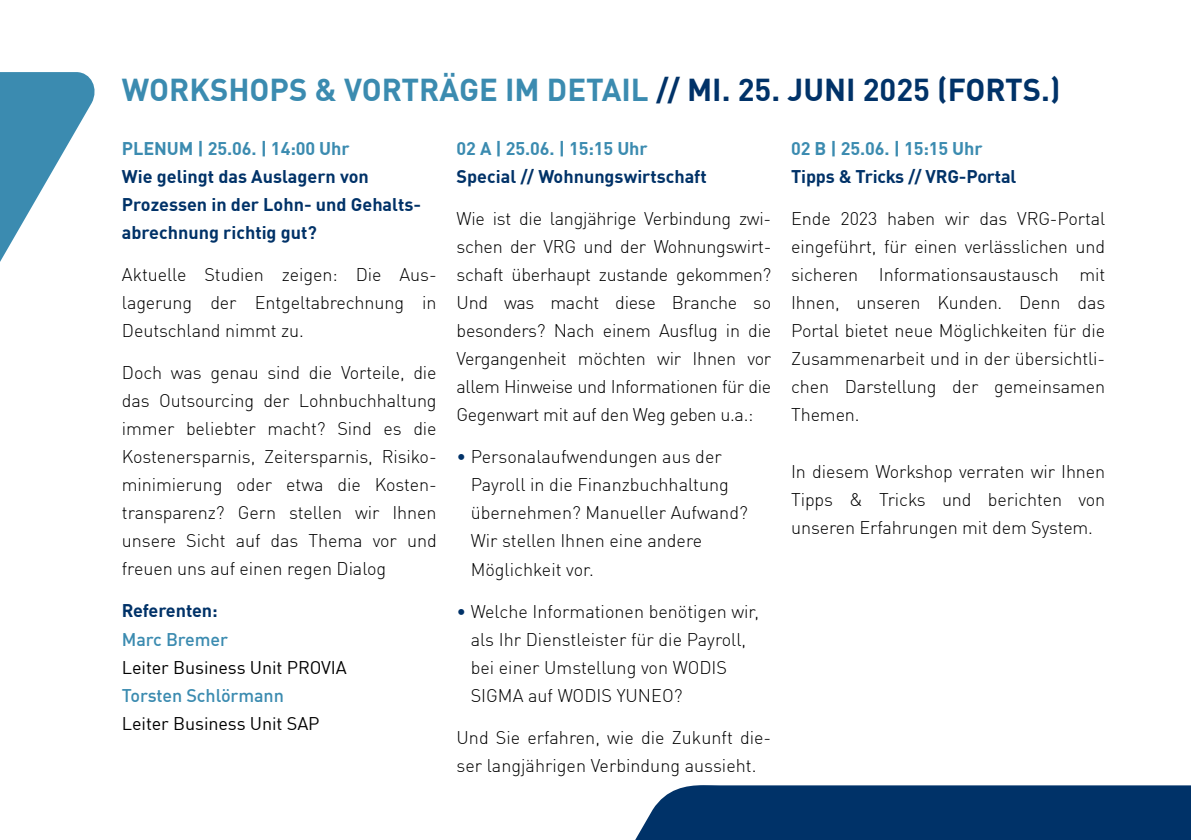
<style>
.page{position:relative;width:1191px;height:840px;background:#fff}
.page>*{position:absolute;margin:0;border:0;box-sizing:border-box;transform-origin:0 0}
.t1{font:700 31px "DIN Offc";color:#3b8bb0}
.t2{font:300 18px/28px "DIN Offc";letter-spacing:-.005em;color:#000;text-align:justify}
.t3{font:700 18px/28px "DIN Offc";color:#003268}
.t4{font:700 18px "DIN Offc";letter-spacing:-.005em;color:#3b8bb0}
.t5{font:18px "DIN Offc";letter-spacing:-.005em;color:#000}
.t6{font:500 18px "DIN Offc";letter-spacing:-.005em;color:#3b8bb0}
.s1{color:#003268}
</style>
<div class="page">
<svg style="left:0;top:72px;width:95px;height:190px"></svg>
<div style="left:635px;top:785px;width:556px;height:54px;background:#003268"></div>
<h1 class="t1" style="left:122px;top:69px;width:940px">WORKSHOPS &amp; VORTRÄGE IM DETAIL <span class="s1">// MI. 25. JUNI 2025 (FORTS.)</span></h1>
<p class="t4" style="left:122px;top:136px;width:229px">PLENUM | 25.06. | 14:00 Uhr</p>
<p class="t3" style="left:122px;top:161px;width:301px">Wie gelingt das Auslagern von<br>Prozessen in der Lohn- und Gehalts&shy;abrechnung richtig gut?</p>
<p class="t2" style="left:122px;top:260px;width:316px">Aktuelle Studien zeigen: Die Aus&shy;lagerung der Entgeltabrechnung in Deutschland nimmt zu.</p>
<p class="t2" style="left:122px;top:358px;width:316px">Doch was genau sind die Vorteile, die das Outsourcing der Lohnbuchhaltung immer beliebter macht? Sind es die Kostenersparnis, Zeitersparnis, Risiko&shy;minimierung oder etwa die Kosten&shy;transparenz? Gern stellen wir Ihnen unsere Sicht auf das Thema vor und freuen uns auf einen regen Dialog</p>
<p class="t3" style="left:122px;top:595px;width:97px">Referenten:</p>
<p class="t6" style="left:122px;top:627px;width:108px">Marc Bremer</p>
<p class="t5" style="left:122px;top:655px;width:226px">Leiter Business Unit PROVIA</p>
<p class="t6" style="left:122px;top:683px;width:163px">Torsten Schlörmann</p>
<p class="t5" style="left:122px;top:711px;width:199px">Leiter Business Unit SAP</p>
<p class="t4" style="left:456px;top:137px;width:193px">02 A | 25.06. | 15:15 Uhr</p>
<p class="t3" style="left:456px;top:162px;width:252px">Special // Wohnungswirtschaft</p>
<p class="t2" style="left:456px;top:204px;width:316px">Wie ist die langjährige Verbindung zwi&shy;schen der VRG und der Wohnungswirt&shy;schaft überhaupt zustande gekommen?<br>Und was macht diese Branche so besonders? Nach einem Ausflug in die Vergangenheit möchten wir Ihnen vor allem Hinweise und Informationen für die Gegenwart mit auf den Weg geben u.a.:</p>
<p class="t2" style="left:471px;top:442px;width:279px;text-align:left;text-indent:-14px"><span class="s1">•</span> Personalaufwendungen aus der<br>Payroll in die Finanzbuchhaltung übernehmen? Manueller Aufwand?<br>Wir stellen Ihnen eine andere<br>Möglichkeit vor.</p>
<p class="t2" style="left:471px;top:596px;width:290px;text-align:left;text-indent:-14px"><span class="s1">•</span> Welche Informationen benötigen wir, als Ihr Dienstleister für die Payroll, bei einer Umstellung von WODIS<br>SIGMA auf WODIS YUNEO?</p>
<p class="t2" style="left:456px;top:722px;width:316px">Und Sie erfahren, wie die Zukunft die&shy;ser langjährigen Verbindung aussieht.</p>
<p class="t4" style="left:791px;top:137px;width:193px">02 B | 25.06. | 15:15 Uhr</p>
<p class="t3" style="left:791px;top:162px;width:227px">Tipps &amp; Tricks // VRG-Portal</p>
<p class="t2" style="left:791px;top:204px;width:315px">Ende 2023 haben wir das VRG-Portal eingeführt, für einen verlässlichen und sicheren Informationsaustausch mit Ihnen, unseren Kunden. Denn das Portal bietet neue Möglichkeiten für die Zusammenarbeit und in der übersichtli&shy;chen Darstellung der gemeinsamen Themen.</p>
<p class="t2" style="left:791px;top:456px;width:315px">In diesem Workshop verraten wir Ihnen Tipps &amp; Tricks und berichten von unseren Erfahrungen mit dem System.</p>
</div>
